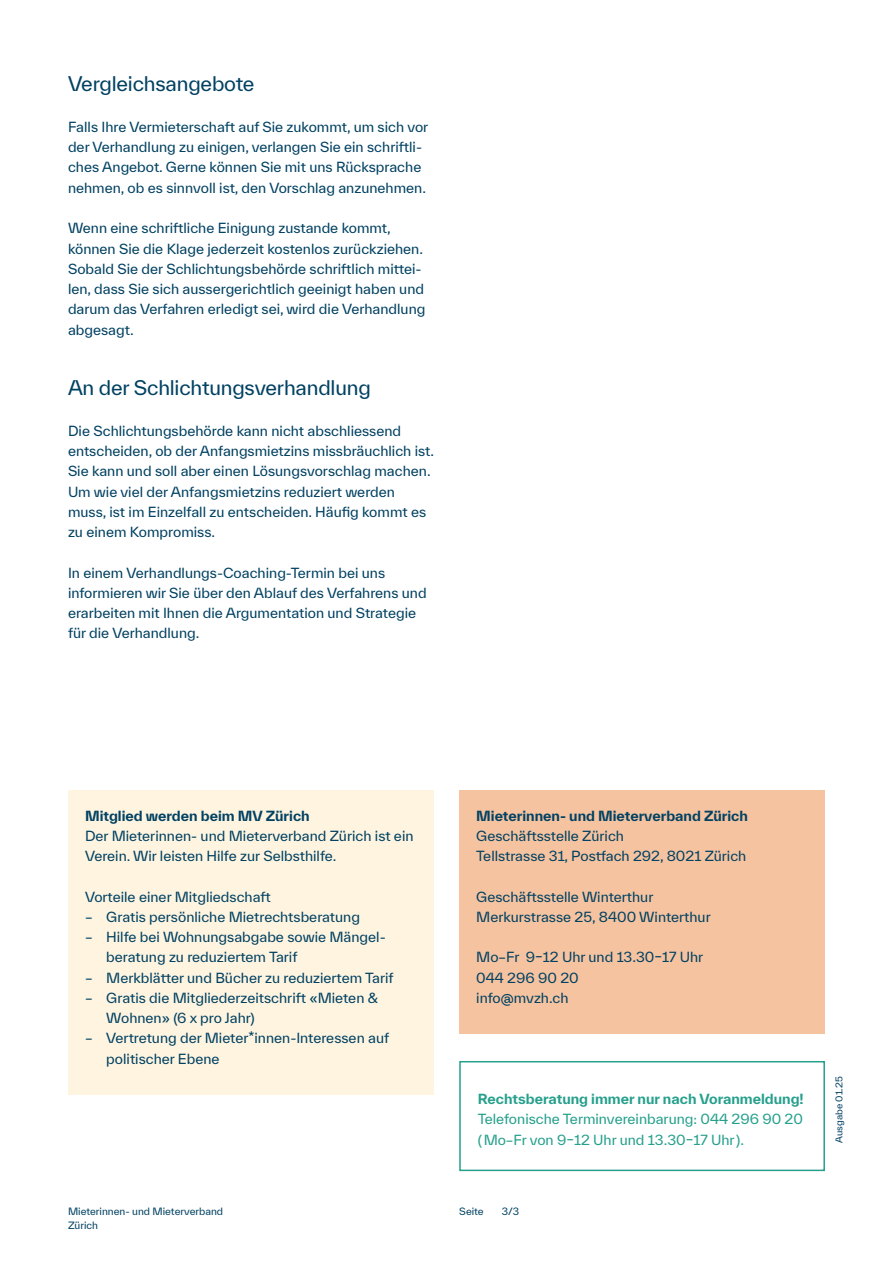
<style>
.page{position:relative;width:893px;height:1263px;background:#fff}
.page>*{position:absolute;margin:0;border:0;box-sizing:border-box;transform-origin:0 0}
.Titel_3_13{font:19.5px "TWK Everett";letter-spacing:-.01em;color:#014162}
.Lauftext_9{font:13.5px/20.2px "TWK Everett";color:#014162}
.MV__Lauftext_9_25{font:13.5px "TWK Everett";color:#25a08c}
.MV__Lauftext_9_25-2{font:700 13.5px "TWK Everett";color:#25a08c}
.Titel_4_9{font:700 13.5px "TWK Everett";color:#014162}
.Lauftext_9-2{font:700 13.5px "TWK Everett";color:#014162}
.t1{font:9.75px/13.5px "TWK Everett";color:#014162}
.Lauftext_9-3{font:9px "TWK Everett";color:#014162}
</style>
<div class="page">
<div style="left:459px;top:790px;width:366px;height:244px;background:#f6c3a0"></div>
<div style="left:68px;top:790px;width:366px;height:304px;background:#fef4e0"></div>
<div style="left:459px;top:1061px;width:366px;height:110px;border:2px solid #25a08c"></div>
<p class="Titel_3_13" style="left:68px;top:71px;width:188px">Vergleichsangebote</p>
<p class="Lauftext_9" style="left:68px;top:117px;width:362px">Falls Ihre Vermieterschaft auf Sie zukommt, um sich vor der Verhandlung zu einigen, verlangen Sie ein schriftli&shy;ches Angebot. Gerne können Sie mit uns Rücksprache nehmen, ob es sinnvoll ist, den Vorschlag anzunehmen.</p>
<p class="Lauftext_9" style="left:68px;top:218px;width:359px">Wenn eine schriftliche Einigung zustande kommt, können Sie die Klage jederzeit kostenlos zurückziehen.<br>Sobald Sie der Schlichtungsbehörde schriftlich mittei&shy;len, dass Sie sich aussergerichtlich geeinigt haben und darum das Verfahren erledigt sei, wird die Verhandlung abgesagt.</p>
<p class="Titel_3_13" style="left:68px;top:374px;width:304px">An der Schlichtungsverhandlung</p>
<p class="Lauftext_9" style="left:68px;top:420px;width:368px">Die Schlichtungsbehörde kann nicht abschliessend entscheiden, ob der Anfangsmietzins missbräuchlich ist.<br>Sie kann und soll aber einen Lösungsvorschlag machen.<br>Um wie viel der Anfangsmietzins reduziert werden muss, ist im Einzelfall zu entscheiden. Häufig kommt es zu einem Kompromiss.</p>
<p class="Lauftext_9" style="left:68px;top:562px;width:360px">In einem Verhandlungs-Coaching-Termin bei uns informieren wir Sie über den Ablauf des Verfahrens und erarbeiten mit Ihnen die Argumentation und Strategie für die Verhandlung.</p>
<p class="Lauftext_9-2" style="left:85px;top:806px;width:226px">Mitglied werden beim MV Zürich</p>
<p class="Lauftext_9" style="left:85px;top:825px;width:330px">Der Mieterinnen- und Mieterverband Zürich ist ein<br>Verein. Wir leisten Hilfe zur Selbsthilfe.</p>
<p class="Lauftext_9" style="left:85px;top:886px;width:187px">Vorteile einer Mitgliedschaft</p>
<p class="Lauftext_9" style="left:85px;top:906px;width:276px">– Gratis persönliche Mietrechtsberatung</p>
<p class="Lauftext_9" style="left:106px;top:927px;width:281px;text-indent:-21px">– Hilfe bei Wohnungsabgabe sowie Mängel&shy;beratung zu reduziertem Tarif</p>
<p class="Lauftext_9" style="left:85px;top:967px;width:310px">– Merkblätter und Bücher zu reduziertem Tarif</p>
<p class="Lauftext_9" style="left:106px;top:987px;width:273px;text-indent:-21px">– Gratis die Mitgliederzeitschrift «Mieten &amp;<br>Wohnen» (6 x pro Jahr)</p>
<p class="Lauftext_9" style="left:106px;top:1028px;width:284px;text-indent:-21px">– Vertretung der Mieter*innen-Interessen auf politischer Ebene</p>
<p class="Titel_4_9" style="left:476px;top:806px;width:273px">Mieterinnen- und Mieterverband Zürich</p>
<p class="Lauftext_9" style="left:476px;top:825px;width:149px">Geschäftsstelle Zürich</p>
<p class="Lauftext_9" style="left:476px;top:846px;width:272px">Tellstrasse 31, Postfach 292, 8021 Zürich</p>
<p class="Lauftext_9" style="left:476px;top:886px;width:179px">Geschäftsstelle Winterthur</p>
<p class="Lauftext_9" style="left:476px;top:906px;width:236px">Merkurstrasse 25, 8400 Winterthur</p>
<p class="Lauftext_9" style="left:476px;top:947px;width:229px">Mo–Fr 9–12 Uhr und 13.30–17 Uhr</p>
<p class="Lauftext_9" style="left:476px;top:967px;width:104px">044 296 90 20</p>
<p class="Lauftext_9" style="left:476px;top:987px;width:94px">info@mvzh.ch</p>
<p class="MV__Lauftext_9_25-2" style="left:478px;top:1089px;width:327px">Rechtsberatung immer nur nach Voranmeldung!</p>
<p class="MV__Lauftext_9_25" style="left:478px;top:1110px;width:327px">Telefonische Terminvereinbarung: 044 296 90 20</p>
<p class="MV__Lauftext_9_25" style="left:478px;top:1130px;width:268px">( Mo–Fr von 9–12 Uhr und 13.30–17 Uhr ).</p>
<p class="t1" style="left:68px;top:1205px;width:157px">Mieterinnen- und Mieterverband<br>Zürich</p>
<p class="t1" style="left:459px;top:1205px;width:26px">Seite</p>
<p class="t1" style="left:502px;top:1205px;width:19px">3/3</p>
<p class="Lauftext_9-3" style="left:833px;top:1143px;width:68px;rotate:-90deg">Ausgabe 01.25</p>
</div>
